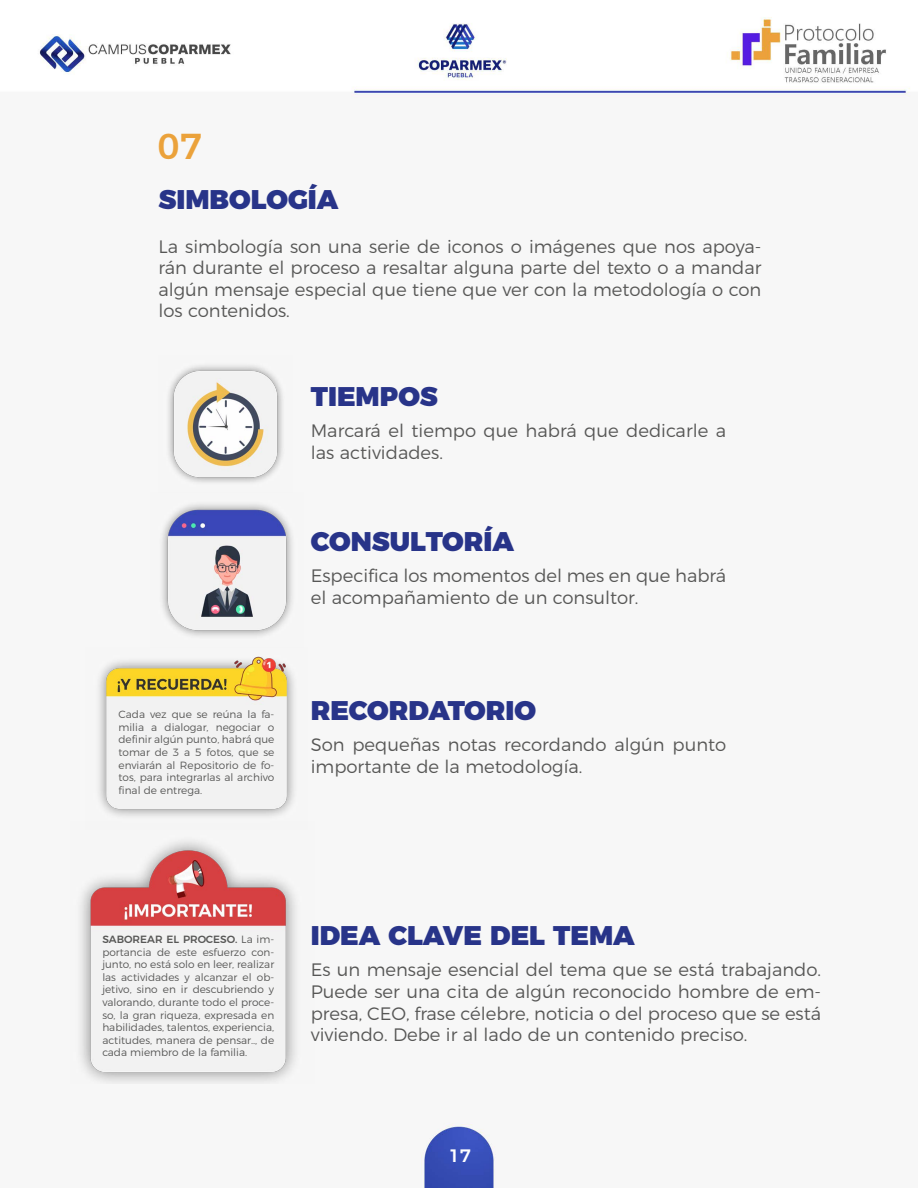
<style>
.page{position:relative;width:918px;height:1188px;background:#fff}
.page>*{position:absolute;margin:0;border:0;box-sizing:border-box;transform-origin:0 0}
.t1{font:500 36px "Montserrat";color:#eba23b}
.t2{font:900 27px "Montserrat";color:#283489}
.t3{font:300 18px/21.6px "Montserrat";color:#575756}
.t4{font:500 18px "Montserrat";color:#fff}
.t5{font:300 10.5px/12.6px "Montserrat";color:#575756;text-align:justify}
.s1{font-weight:500}
</style>
<div class="page">
<img style="left:39px;top:17px;width:872px;height:1171px">
<img style="left:70px;top:822px;width:245px;height:261px">
<img style="left:158px;top:356px;width:135px;height:136px">
<img style="left:151px;top:492px;width:153px;height:155px">
<img style="left:85px;top:647px;width:223px;height:183px">
<h1 class="t1" style="left:158px;top:118px;width:46px">07</h1>
<h2 class="t2" style="left:158px;top:177px;width:182px">SIMBOLOGÍA</h2>
<p class="t3" style="left:158px;top:234px;width:605px;text-align:justify">La simbología son una serie de iconos o imágenes que nos apoya&shy;rán durante el proceso a resaltar alguna parte del texto o a mandar algún mensaje especial que tiene que ver con la metodología o con los contenidos.</p>
<h2 class="t2" style="left:311px;top:374px;width:129px">TIEMPOS</h2>
<p class="t3" style="left:311px;top:418px;width:417px">Marcará el tiempo que habrá que dedicarle a las actividades.</p>
<h2 class="t2" style="left:311px;top:518px;width:205px">CONSULTORÍA</h2>
<p class="t3" style="left:311px;top:563px;width:417px">Especifica los momentos del mes en que habrá el acompañamiento de un consultor.</p>
<p class="t5" style="left:119px;top:707px;width:157px">Cada vez que se reúna la fa&shy;milia a dialogar, negociar o definir algún punto, habrá que tomar de 3 a 5 fotos, que se enviarán al Repositorio de fo&shy;tos, para integrarlas al archivo final de entrega.</p>
<h2 class="t2" style="left:311px;top:687px;width:227px">RECORDATORIO</h2>
<p class="t3" style="left:311px;top:732px;width:417px">Son pequeñas notas recordando algún punto importante de la metodología.</p>
<p class="t5" style="left:102px;top:932px;width:173px"><span class="s1">SABOREAR EL PROCESO.</span> La im&shy;portancia de este esfuerzo con&shy;junto, no está solo en leer, realizar las actividades y alcanzar el ob&shy;jetivo, sino en ir descubriendo y valorando, durante todo el proce&shy;so, la gran riqueza, expresada en habilidades, talentos, experiencia, actitudes, manera de pensar.., de cada miembro de la familia.</p>
<h2 class="t2" style="left:311px;top:913px;width:326px">IDEA CLAVE DEL TEMA</h2>
<p class="t3" style="left:311px;top:958px;width:512px;text-align:justify">Es un mensaje esencial del tema que se está trabajando.<br>Puede ser una cita de algún reconocido hombre de em&shy;presa, CEO, frase célebre, noticia o del proceso que se está viviendo. Debe ir al lado de un contenido preciso.</p>
<p class="t4" style="left:449px;top:1141px;width:24px">17</p>
</div>
